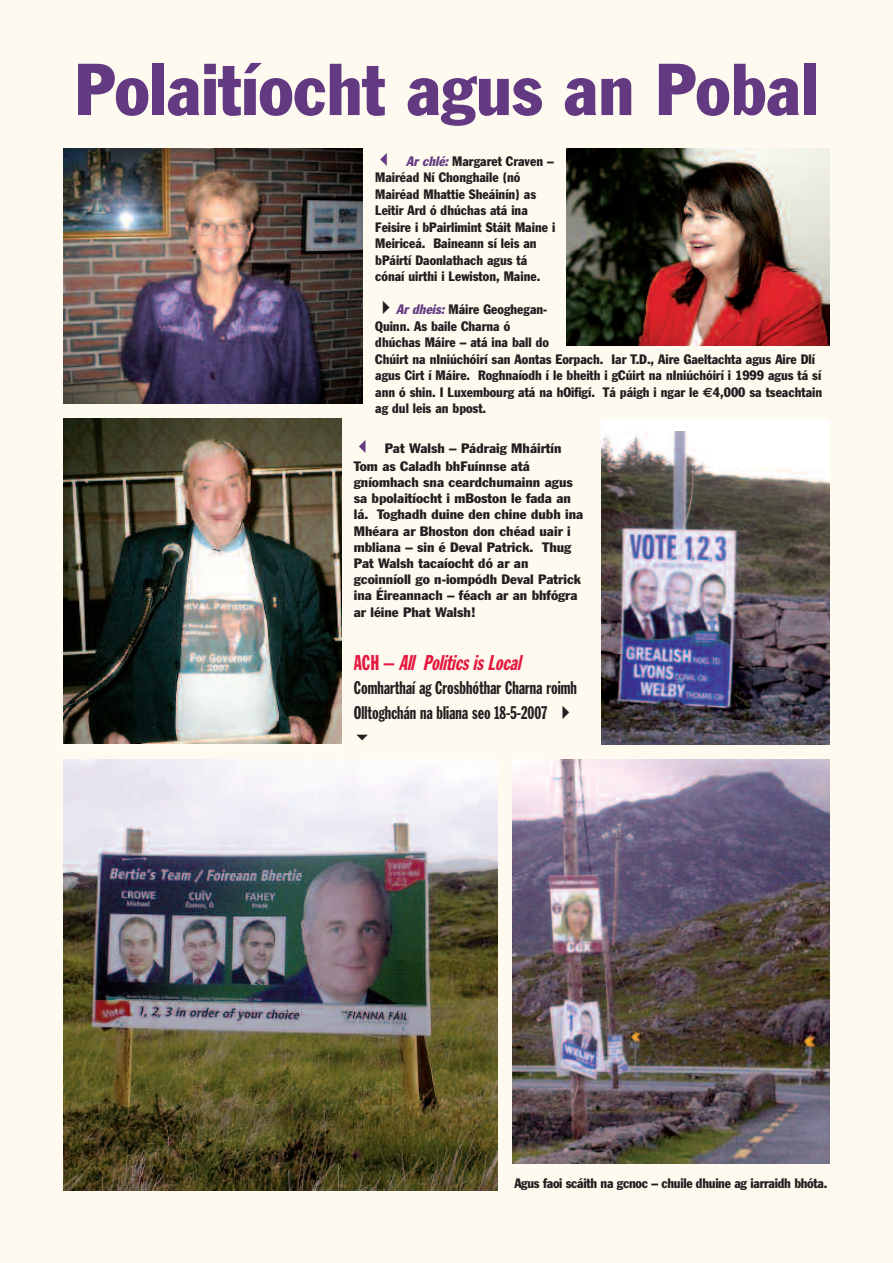
<style>
.page{position:relative;width:893px;height:1263px;background:#fefaf0}
.page>*{position:absolute;margin:0;border:0;box-sizing:border-box;transform-origin:0 0}
.t1{font:condensed 72px "Franklin Gothic";color:#633a81}
.t2{font:italic 21px "Franklin Gothic Extra Cond";color:#e4183e}
.t3{font:18px/25.7px "Franklin Gothic Extra Cond";color:#231f20}
.t4{font:condensed 13.5px/16.5px "Franklin Gothic";color:#231f20}
.t5{font:condensed 13.5px/16.2px "Franklin Gothic";color:#231f20;scale:1.1 1}
.t6{font:condensed 13.5px "Franklin Gothic";letter-spacing:-.02em;color:#231f20}
.s1{color:#633a81}
.s2{font-style:italic;color:#633a81}
.s3{font-family:"Euro Sans";font-weight:700;font-stretch:normal}
.s4{font-style:normal}
</style>
<div class="page">
<img style="left:64px;top:419px;width:278px;height:324px">
<img style="left:64px;top:759px;width:433px;height:432px">
<img style="left:512px;top:759px;width:317px;height:404px">
<div style="left:601px;top:419px;width:228px;height:325px;background:#fff"></div>
<img style="left:601px;top:431px;width:228px;height:313px">
<img style="left:64px;top:149px;width:299px;height:255px">
<img style="left:566px;top:149px;width:263px;height:197px">
<h1 class="t1" style="left:75px;top:64px;width:745px">Polaitíocht agus an Pobal</h1>
<p class="t4" style="left:375px;top:154px;width:181px"><span class="s1">✓</span> <span class="s2">Ar chlé:</span> Margaret Craven –<br>Mairéad Ní Chonghaile (nó<br>Mairéad Mhattie Sheáinín) as<br>Leitir Ard ó dhúchas atá ina<br>Feisire i bPairlimint Stáit Maine i<br>Meiriceá. Baineann sí leis an bPáirtí Daonlathach agus tá cónaí uirthi i Lewiston, Maine.</p>
<p class="t4" style="left:375px;top:302px;width:448px">✔<span class="s2">Ar dheis:</span> Máire Geoghegan-<br>Quinn. As baile Charna ó<br>dhúchas Máire – atá ina ball do<br>Chúirt na nIniúchóirí san Aontas Eorpach. Iar T.D., Aire Gaeltachta agus Aire Dlí agus Cirt í Máire. Roghnaíodh í le bheith i gCúirt na nIniúchóirí i 1999 agus tá sí ann ó shin. I Luxembourg atá na hOifigí. Tá páigh i ngar le <span class="s3">€</span>4,000 sa tseachtain ag dul leis an bpost.</p>
<p class="t5" style="left:354px;top:440px;width:190px;line-height:18px"><span class="s1">✓</span> Pat Walsh – Pádraig Mháirtín<br>Tom as Caladh bhFuínnse atá</p>
<p class="t5" style="left:354px;top:475px;width:210px">gníomhach sna ceardchumainn agus sa bpolaitíocht i mBoston le fada an lá. Toghadh duine den chine dubh ina<br>Mhéara ar Bhoston don chéad uair i mbliana – sin é Deval Patrick. Thug<br>Pat Walsh tacaíocht dó ar an gcoinníoll go n-iompódh Deval Patrick ina Éireannach – féach ar an bhfógra ar léine Phat Walsh!</p>
<h2 class="t2" style="left:354px;top:655px;width:172px"><span class="s4">A C H –</span> All Politics is Local</h2>
<h3 class="t3" style="left:354px;top:676px;width:224px">Comharthaí ag Crosbhóthar Charna roimh<br>Olltoghchán na bliana seo 18-5-2007 ✔</h3>
<p class="t6" style="left:514px;top:1178px;width:314px">Agus faoi scáith na gcnoc – chuile dhuine ag iarraidh bhóta.</p>
</div>
